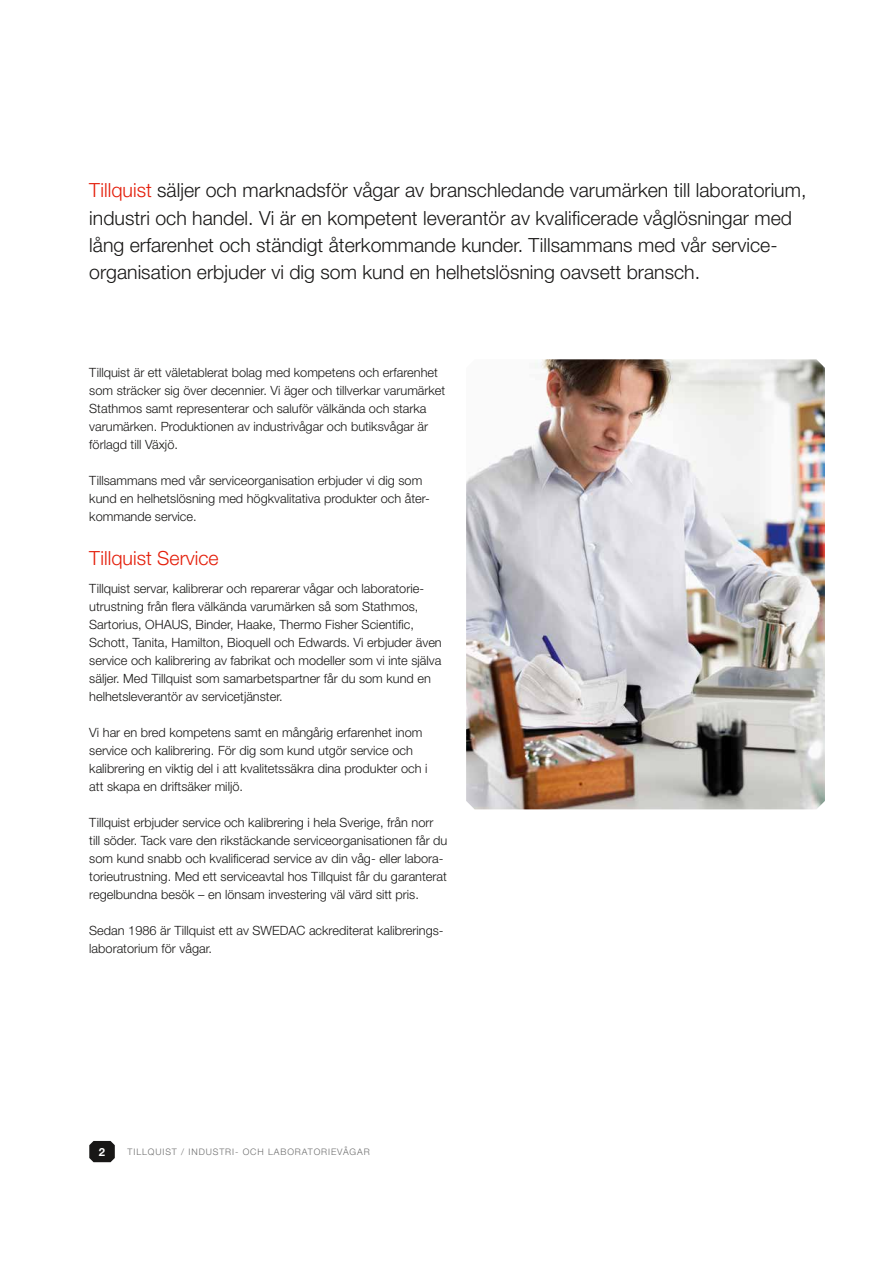
<style>
.page{position:relative;width:893px;height:1263px;background:#fff}
.page>*{position:absolute;margin:0;border:0;box-sizing:border-box;transform-origin:0 0}
.t1{font:300 19.5px/27px "Helvetica Neue LT Std";color:#181716}
.t2{font:300 19.5px "Helvetica Neue LT Std";color:#e41e0a}
.t3{font:300 12.75px/18px "Helvetica Neue LT Std";color:#181716}
.t4{font:700 11.25px "Helvetica Neue LT Std";color:#fff}
.t5{font:300 9px "Helvetica Neue LT Std";letter-spacing:.1em;color:#6e6e6e}
.s1{color:#e41e0a}
</style>
<div class="page">
<svg style="left:89px;top:1141px;width:26px;height:21px"></svg>
<img style="left:466px;top:359px;width:359px;height:450px">
<p class="t1" style="left:89px;top:177px;width:719px"><span class="s1">Tillquist</span> säljer och marknadsför vågar av branschledande varumärken till laboratorium, industri och handel. Vi är en kompetent leverantör av kvalificerade våglösningar med lång erfarenhet och ständigt återkommande kunder. Tillsammans med vår service&shy;organisation erbjuder vi dig som kund en helhetslösning oavsett bransch.</p>
<p class="t3" style="left:89px;top:363px;width:358px">Tillquist är ett väletablerat bolag med kompetens och erfarenhet som sträcker sig över decennier. Vi äger och tillverkar varumärket Stathmos samt representerar och saluför välkända och starka varumärken. Produktionen av industrivågar och butiksvågar är förlagd till Växjö.</p>
<p class="t3" style="left:89px;top:472px;width:342px">Tillsammans med vår serviceorganisation erbjuder vi dig som kund en helhetslösning med högkvalitativa produkter och åter&shy;kommande service.</p>
<h1 class="t2" style="left:89px;top:546px;width:131px">Tillquist Service</h1>
<p class="t3" style="left:89px;top:579px;width:354px">Tillquist servar, kalibrerar och reparerar vågar och laboratorie&shy;utrustning från flera välkända varumärken så som Stathmos, Sartorius, OHAUS, Binder, Haake, Thermo Fisher Scientific, Schott, Tanita, Hamilton, Bioquell och Edwards. Vi erbjuder även service och kalibrering av fabrikat och modeller som vi inte själva säljer. Med Tillquist som samarbetspartner får du som kund en helhetsleverantör av servicetjänster.</p>
<p class="t3" style="left:89px;top:724px;width:340px">Vi har en bred kompetens samt en mångårig erfarenhet inom service och kalibrering. För dig som kund utgör service och kalibrering en viktig del i att kvalitetssäkra dina produkter och i att skapa en driftsäker miljö.</p>
<p class="t3" style="left:89px;top:814px;width:360px">Tillquist erbjuder service och kalibrering i hela Sverige, från norr till söder. Tack vare den rikstäckande serviceorganisationen får du som kund snabb och kvalificerad service av din våg- eller labora&shy;torieutrustning. Med ett serviceavtal hos Tillquist får du garanterat regelbundna besök – en lönsam investering väl värd sitt pris.</p>
<p class="t3" style="left:89px;top:922px;width:356px">Sedan 1986 är Tillquist ett av SWEDAC ackrediterat kalibrerings&shy;laboratorium för vågar.</p>
<p class="t4" style="left:99px;top:1144px;width:8px">2</p>
<p class="t5" style="left:128px;top:1146px;width:244px">TILLQUIST / INDUSTRI- OCH LABORATORIEVÅGAR</p>
</div>
